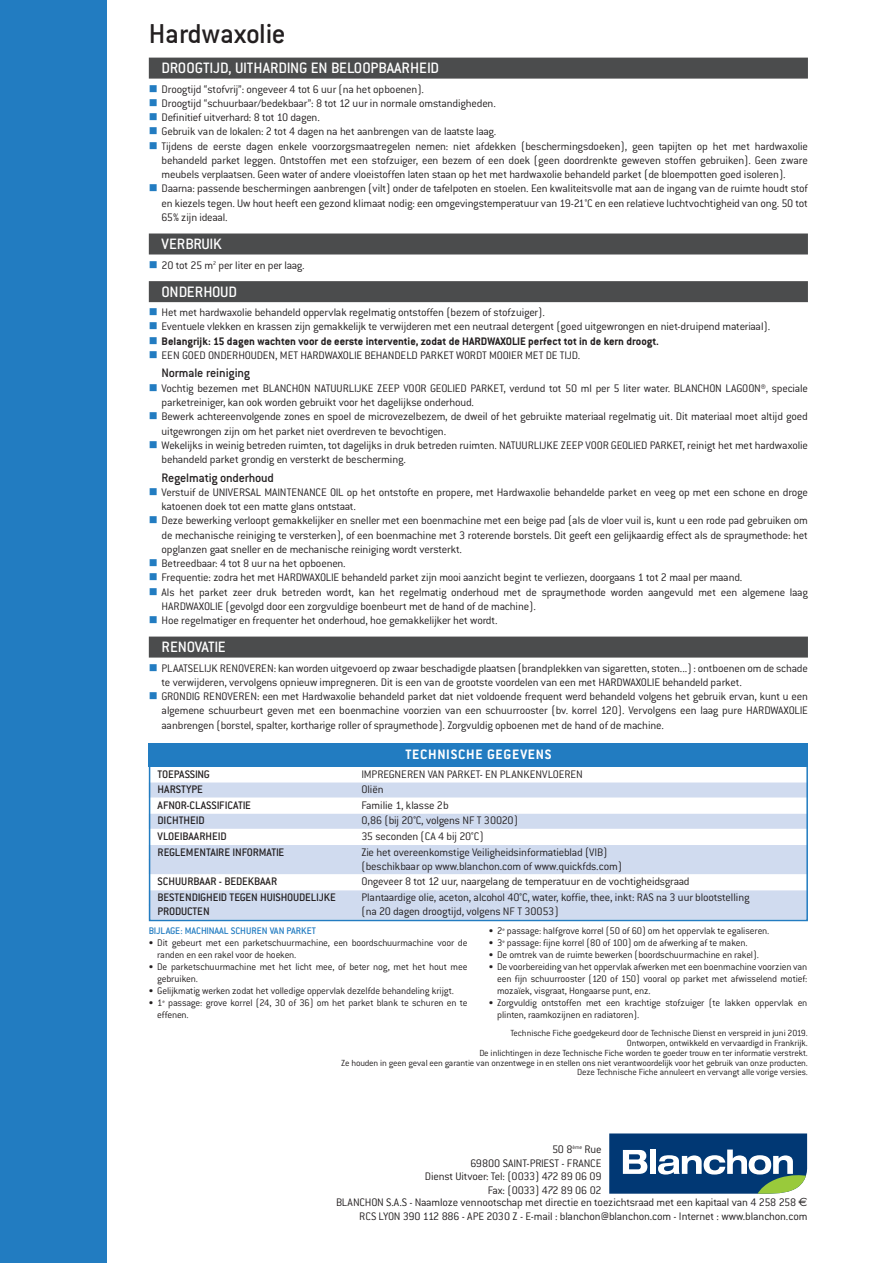
<style>
.page{position:relative;width:893px;height:1263px;background:#fff}
.page>*{position:absolute;margin:0;border:0;box-sizing:border-box;transform-origin:0 0}
.t1{font:500 30px "Conduit ITC";letter-spacing:-.01em;color:#231f20}
.t2{font:500 16.5px "Conduit ITC";letter-spacing:-.01em;color:#fff}
.t3{font:700 15px "Conduit ITC";letter-spacing:.05em;color:#fff}
.t4{font:500 13.5px "Conduit ITC";letter-spacing:-.015em;color:#231f20}
.t5{font:300 12px/14.2px "Conduit ITC";letter-spacing:-.015em;color:#231f20}
.t6{font:500 12px "Conduit ITC";color:#231f20}
.t7{font:700 12px "Conduit ITC";color:#231f20}
.t8{font:300 10.5px/12px "Conduit ITC";letter-spacing:-.015em;color:#231f20}
.t9{font:500 10.5px "Conduit ITC";color:#227cc1}
.t10{font:300 9.75px/9.8px "Conduit ITC";letter-spacing:-.015em;color:#231f20;text-align:right}
.s1{font-family:"Euro Sans";font-weight:400}
</style>
<div class="page">
<div style="left:0;top:0;width:106px;height:1263px;background:#227cc1"></div>
<svg style="left:609px;top:1133px;width:198px;height:61px"></svg>
<div style="left:149px;top:743px;width:659px;height:23px;background:#227cc1"></div>
<div style="left:149px;top:782px;width:659px;height:15px;background:#d0dbef"></div>
<div style="left:149px;top:814px;width:659px;height:15px;background:#d0dbef"></div>
<div style="left:149px;top:845px;width:659px;height:15px;background:#d0dbef"></div>
<div style="left:149px;top:859px;width:659px;height:15px;background:#d0dbef"></div>
<div style="left:149px;top:890px;width:659px;height:15px;background:#d0dbef"></div>
<div style="left:149px;top:904px;width:659px;height:15px;background:#d0dbef"></div>
<div style="left:149px;top:743px;width:659px;height:178px;border:2px solid #227cc1"></div>
<div style="left:149px;top:58px;width:659px;height:21px;background:#4b4c4d"></div>
<div style="left:149px;top:233px;width:659px;height:21px;background:#4b4c4d"></div>
<div style="left:149px;top:281px;width:659px;height:21px;background:#4b4c4d"></div>
<div style="left:149px;top:636px;width:659px;height:21px;background:#4b4c4d"></div>
<h1 class="t1" style="left:149px;top:24px;width:138px">Hardwaxolie</h1>
<h2 class="t2" style="left:162px;top:63px;width:279px">DROOGTIJD, UITHARDING EN BELOOPBAARHEID</h2>
<p class="t5" style="left:162px;top:83px;width:648px">Droogtijd “stofvrij”: ongeveer 4 tot 6 uur (na het opboenen).<br>Droogtijd “schuurbaar/bedekbaar”: 8 tot 12 uur in normale omstandigheden.<br>Definitief uitverhard: 8 tot 10 dagen.<br>Gebruik van de lokalen: 2 tot 4 dagen na het aanbrengen van de laatste laag.<br>Tijdens de eerste dagen enkele voorzorgsmaatregelen nemen: niet afdekken (beschermingsdoeken), geen tapijten op het met hardwaxolie behandeld parket leggen. Ontstoffen met een stofzuiger, een bezem of een doek (geen doordrenkte geweven stoffen gebruiken). Geen zware meubels verplaatsen. Geen water of andere vloeistoffen laten staan op het met hardwaxolie behandeld parket (de bloempotten goed isoleren).<br>Daarna: passende beschermingen aanbrengen (vilt) onder de tafelpoten en stoelen. Een kwaliteitsvolle mat aan de ingang van de ruimte houdt stof en kiezels tegen. Uw hout heeft een gezond klimaat nodig: een omgevingstemperatuur van 19-21°C en een relatieve luchtvochtigheid van ong. 50 tot 65% zijn ideaal.</p>
<h2 class="t2" style="left:162px;top:239px;width:62px">VERBRUIK</h2>
<p class="t5" style="left:162px;top:259px;width:145px">20 tot 25 m<sup>2</sup> per liter en per laag.</p>
<h2 class="t2" style="left:162px;top:287px;width:77px">ONDERHOUD</h2>
<p class="t5" style="left:162px;top:307px;width:610px">Het met hardwaxolie behandeld oppervlak regelmatig ontstoffen (bezem of stofzuiger).<br>Eventuele vlekken en krassen zijn gemakkelijk te verwijderen met een neutraal detergent (goed uitgewrongen en niet-druipend materiaal).</p>
<p class="t7" style="left:162px;top:337px;width:499px">Belangrijk: 15 dagen wachten voor de eerste interventie, zodat de HARDWAXOLIE perfect tot in de kern droogt.</p>
<p class="t5" style="left:162px;top:349px;width:420px">EEN GOED ONDERHOUDEN, MET HARDWAXOLIE BEHANDELD PARKET WORDT MOOIER MET DE TIJD.</p>
<p class="t4" style="left:162px;top:369px;width:90px">Normale reiniging</p>
<p class="t5" style="left:162px;top:382px;width:648px">Vochtig bezemen met BLANCHON NATUURLIJKE ZEEP VOOR GEOLIED PARKET, verdund tot 50 ml per 5 liter water. BLANCHON LAGOON®, speciale parketreiniger, kan ook worden gebruikt voor het dagelijkse onderhoud.<br>Bewerk achtereenvolgende zones en spoel de microvezelbezem, de dweil of het gebruikte materiaal regelmatig uit. Dit materiaal moet altijd goed uitgewrongen zijn om het parket niet overdreven te bevochtigen.<br>Wekelijks in weinig betreden ruimten, tot dagelijks in druk betreden ruimten. NATUURLIJKE ZEEP VOOR GEOLIED PARKET, reinigt het met hardwaxolie behandeld parket grondig en versterkt de bescherming.</p>
<p class="t4" style="left:162px;top:473px;width:114px">Regelmatig onderhoud</p>
<p class="t5" style="left:162px;top:486px;width:648px">Verstuif de UNIVERSAL MAINTENANCE OIL op het ontstofte en propere, met Hardwaxolie behandelde parket en veeg op met een schone en droge katoenen doek tot een matte glans ontstaat.<br>Deze bewerking verloopt gemakkelijker en sneller met een boenmachine met een beige pad (als de vloer vuil is, kunt u een rode pad gebruiken om de mechanische reiniging te versterken), of een boenmachine met 3 roterende borstels. Dit geeft een gelijkaardig effect als de spraymethode: het opglanzen gaat sneller en de mechanische reiniging wordt versterkt.<br>Betreedbaar: 4 tot 8 uur na het opboenen.<br>Frequentie: zodra het met HARDWAXOLIE behandeld parket zijn mooi aanzicht begint te verliezen, doorgaans 1 tot 2 maal per maand.<br>Als het parket zeer druk betreden wordt, kan het regelmatig onderhoud met de spraymethode worden aangevuld met een algemene laag HARDWAXOLIE (gevolgd door een zorgvuldige boenbeurt met de hand of de machine).<br>Hoe regelmatiger en frequenter het onderhoud, hoe gemakkelijker het wordt.</p>
<h2 class="t2" style="left:162px;top:642px;width:66px">RENOVATIE</h2>
<p class="t5" style="left:162px;top:662px;width:648px">PLAATSELIJK RENOVEREN: kan worden uitgevoerd op zwaar beschadigde plaatsen (brandplekken van sigaretten, stoten...) : ontboenen om de schade te verwijderen, vervolgens opnieuw impregneren. Dit is een van de grootste voordelen van een met HARDWAXOLIE behandeld parket.<br>GRONDIG RENOVEREN: een met Hardwaxolie behandeld parket dat niet voldoende frequent werd behandeld volgens het gebruik ervan, kunt u een algemene schuurbeurt geven met een boenmachine voorzien van een schuurrooster (bv. korrel 120). Vervolgens een laag pure HARDWAXOLIE aanbrengen (borstel, spalter, kortharige roller of spraymethode). Zorgvuldig opboenen met de hand of de machine.</p>
<p class="t3" style="left:405px;top:750px;width:148px">TECHNISCHE GEGEVENS</p>
<p class="t6" style="left:158px;top:770px;width:54px">TOEPASSING</p>
<p class="t5" style="left:361px;top:768px;width:223px">IMPREGNEREN VAN PARKET- EN PLANKENVLOEREN</p>
<p class="t6" style="left:158px;top:786px;width:47px">HARSTYPE</p>
<p class="t5" style="left:361px;top:784px;width:24px">Oliën</p>
<p class="t6" style="left:158px;top:801px;width:95px">AFNOR-CLASSIFICATIE</p>
<p class="t5" style="left:361px;top:799px;width:89px">Familie 1, klasse 2b</p>
<p class="t6" style="left:158px;top:817px;width:49px">DICHTHEID</p>
<p class="t5" style="left:361px;top:815px;width:158px">0,86 (bij 20°C, volgens NF T 30020)</p>
<p class="t6" style="left:158px;top:832px;width:71px">VLOEIBAARHEID</p>
<p class="t5" style="left:361px;top:830px;width:124px">35 seconden (CA 4 bij 20°C)</p>
<p class="t6" style="left:158px;top:848px;width:128px">REGLEMENTAIRE INFORMATIE</p>
<p class="t5" style="left:361px;top:846px;width:262px">Zie het overeenkomstige Veiligheidsinformatieblad (VIB) (beschikbaar op www.blanchon.com of www.quickfds.com)</p>
<p class="t6" style="left:158px;top:878px;width:121px">SCHUURBAAR - BEDEKBAAR</p>
<p class="t5" style="left:361px;top:876px;width:330px">Ongeveer 8 tot 12 uur, naargelang de temperatuur en de vochtigheidsgraad</p>
<p class="t6" style="left:158px;top:893px;width:180px">BESTENDIGHEID TEGEN HUISHOUDELIJKE</p>
<p class="t5" style="left:361px;top:891px;width:390px">Plantaardige olie, aceton, alcohol 40°C, water, koffie, thee, inkt: RAS na 3 uur blootstelling</p>
<p class="t6" style="left:158px;top:908px;width:54px">PRODUCTEN</p>
<p class="t5" style="left:361px;top:906px;width:199px">(na 20 dagen droogtijd, volgens NF T 30053)</p>
<p class="t9" style="left:149px;top:927px;width:169px">BIJLAGE: MACHINAAL SCHUREN VAN PARKET</p>
<p class="t8" style="left:157px;top:938px;width:312px;text-indent:-8px">• Dit gebeurt met een parketschuurmachine, een boordschuurmachine voor de randen en een rakel voor de hoeken.</p>
<p class="t8" style="left:157px;top:962px;width:312px;text-indent:-8px">• De parketschuurmachine met het licht mee, of beter nog, met het hout mee gebruiken.</p>
<p class="t8" style="left:149px;top:986px;width:307px">• Gelijkmatig werken zodat het volledige oppervlak dezelfde behandeling krijgt.</p>
<p class="t8" style="left:157px;top:998px;width:312px;text-indent:-8px">• 1<sup>e</sup> passage: grove korrel (24, 30 of 36) om het parket blank te schuren en te effenen.</p>
<p class="t8" style="left:489px;top:926px;width:282px">• 2<sup>e</sup> passage: halfgrove korrel (50 of 60) om het oppervlak te egaliseren.</p>
<p class="t8" style="left:489px;top:938px;width:260px">• 3<sup>e</sup> passage: fijne korrel (80 of 100) om de afwerking af te maken.</p>
<p class="t8" style="left:489px;top:950px;width:272px">• De omtrek van de ruimte bewerken (boordschuurmachine en rakel).</p>
<p class="t8" style="left:497px;top:962px;width:312px;text-align:justify;text-indent:-8px">• De voorbereiding van het oppervlak afwerken met een boenmachine voorzien van een fijn schuurrooster (120 of 150) vooral op parket met afwisselend motief: mozaïek, visgraat, Hongaarse punt, enz.</p>
<p class="t8" style="left:497px;top:998px;width:312px;text-indent:-8px">• Zorgvuldig ontstoffen met een krachtige stofzuiger (te lakken oppervlak en plinten, raamkozijnen en radiatoren).</p>
<p class="t10" style="left:341px;top:1029px;width:468px">Technische Fiche goedgekeurd door de Technische Dienst en verspreid in juni 2019.<br>Ontworpen, ontwikkeld en vervaardigd in Frankrijk.<br>De inlichtingen in deze Technische Fiche worden te goeder trouw en ter informatie verstrekt.<br>Ze houden in geen geval een garantie van onzentwege in en stellen ons niet verantwoordelijk voor het gebruik van onze producten.<br>Deze Technische Fiche annuleert en vervangt alle vorige versies.</p>
<p class="t5" style="left:552px;top:1144px;width:51px">50 8<sup>ème</sup> Rue</p>
<p class="t5" style="left:470px;top:1157px;width:133px">69800 SAINT-PRIEST - FRANCE</p>
<p class="t5" style="left:425px;top:1171px;width:178px">Dienst Uitvoer: Tel: (0033) 472 89 06 09</p>
<p class="t5" style="left:488px;top:1184px;width:115px">Fax: (0033) 472 89 06 02</p>
<p class="t5" style="left:336px;top:1196px;width:473px">BLANCHON S.A.S - Naamloze vennootschap met directie en toezichtsraad met een kapitaal van 4 258 258 <span class="s1">€</span></p>
<p class="t5" style="left:359px;top:1210px;width:450px">RCS LYON 390 112 886 - APE 2030 Z - E-mail : blanchon@blanchon.com - Internet : www.blanchon.com</p>
</div>
